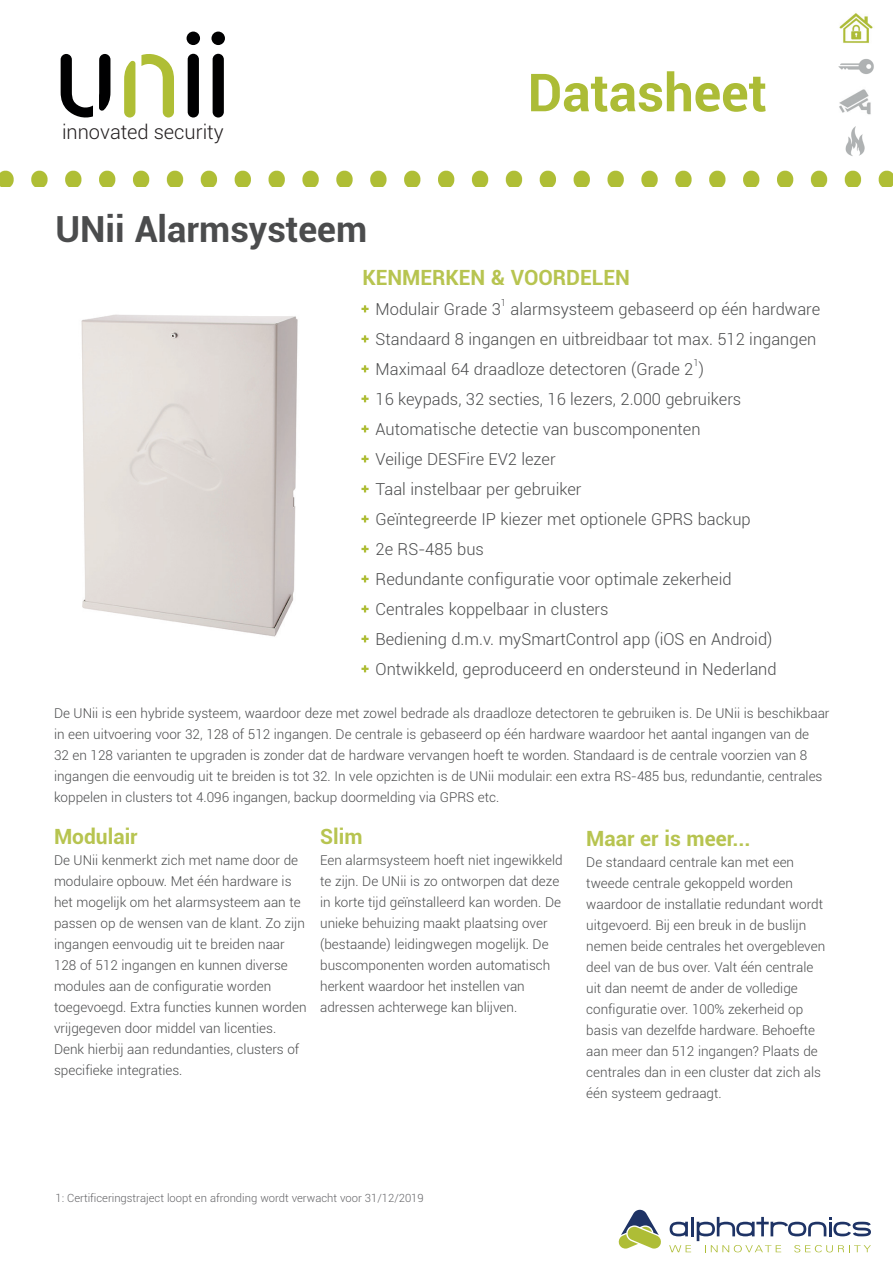
<style>
.page{position:relative;width:893px;height:1263px;background:#fff}
.page>*{position:absolute;margin:0;border:0;box-sizing:border-box;transform-origin:0 0}
.t1{font:700 52.5px "Roboto";color:#acbc36}
.t2{font:700 36px "Roboto";color:#4b4c4d}
.t3{font:700 21px "Roboto";color:#b7c450}
.t4{font:300 20.1px "Roboto";color:#231f20}
.t5{font:300 16.5px/30px "Roboto";color:#4b4c4d}
.t6{font:300 13.5px/21px "Roboto";color:#4b4c4d}
.t7{font:300 11.25px "Roboto";color:#636366}
.t8{font:300 9.6px "Roboto";color:#4b4c4d}
</style>
<div class="page">
<svg style="left:669px;top:1245px;width:22px;height:7px"></svg>
<svg style="left:619px;top:1210px;width:42px;height:38px"></svg>
<svg style="left:670px;top:1222px;width:18px;height:14px"></svg>
<hr style="left:691px;top:1217px;width:3px;height:19px;background:#1e3365">
<svg style="left:697px;top:1217px;width:174px;height:35px"></svg>
<img style="left:0;top:171px;width:893px;height:16px">
<svg style="left:188px;top:54px;width:11px;height:64px"></svg>
<svg style="left:213px;top:54px;width:11px;height:64px"></svg>
<div style="left:187px;top:32px;width:13px;height:13px;background:#000001;border-radius:50%"></div>
<div style="left:211px;top:32px;width:14px;height:13px;background:#000001;border-radius:50%"></div>
<svg style="left:124px;top:60px;width:11px;height:58px"></svg>
<svg style="left:141px;top:54px;width:33px;height:64px"></svg>
<svg style="left:61px;top:54px;width:32px;height:64px"></svg>
<svg style="left:99px;top:54px;width:11px;height:57px"></svg>
<img style="left:838px;top:13px;width:36px;height:143px">
<img style="left:81px;top:314px;width:217px;height:323px">
<svg style="left:361px;top:305px;width:8px;height:7px"></svg>
<svg style="left:361px;top:335px;width:8px;height:7px"></svg>
<svg style="left:361px;top:365px;width:8px;height:7px"></svg>
<svg style="left:361px;top:395px;width:8px;height:7px"></svg>
<svg style="left:361px;top:425px;width:8px;height:7px"></svg>
<svg style="left:361px;top:455px;width:8px;height:7px"></svg>
<svg style="left:361px;top:485px;width:8px;height:7px"></svg>
<svg style="left:361px;top:515px;width:8px;height:7px"></svg>
<svg style="left:361px;top:545px;width:8px;height:7px"></svg>
<svg style="left:361px;top:575px;width:8px;height:7px"></svg>
<svg style="left:361px;top:605px;width:8px;height:7px"></svg>
<svg style="left:361px;top:635px;width:8px;height:7px"></svg>
<svg style="left:361px;top:665px;width:8px;height:7px"></svg>
<h3 class="t4" style="left:62px;top:118px;width:163px">innovated security</h3>
<h2 class="t2" style="left:56px;top:204px;width:313px">UNii Alarmsysteem</h2>
<h1 class="t1" style="left:528px;top:56px;width:241px">Datasheet</h1>
<h3 class="t3" style="left:362px;top:263px;width:269px">KENMERKEN &amp; VOORDELEN</h3>
<p class="t5" style="left:376px;top:293px;width:127px">Modulair Grade 3</p>
<p class="t8" style="left:501px;top:296px;width:7px">1</p>
<p class="t5" style="left:376px;top:293px;width:446px;text-indent:135px">alarmsysteem gebaseerd op één hardware<br>Standaard 8 ingangen en uitbreidbaar tot max. 512 ingangen<br>Maximaal 64 draadloze detectoren (Grade 2 )</p>
<p class="t8" style="left:693px;top:356px;width:7px">1</p>
<p class="t5" style="left:376px;top:383px;width:403px">16 keypads, 32 secties, 16 lezers, 2.000 gebruikers Automatische detectie van buscomponenten<br>Veilige DESFire EV2 lezer<br>Taal instelbaar per gebruiker<br>Geïntegreerde IP kiezer met optionele GPRS backup<br>2e RS-485 bus<br>Redundante configuratie voor optimale zekerheid Centrales koppelbaar in clusters<br>Bediening d.m.v. mySmartControl app (iOS en Android)<br>Ontwikkeld, geproduceerd en ondersteund in Nederland</p>
<p class="t6" style="left:54px;top:702px;width:777px">De UNii is een hybride systeem, waardoor deze met zowel bedrade als draadloze detectoren te gebruiken is. De UNii is beschikbaar in een uitvoering voor 32, 128 of 512 ingangen. De centrale is gebaseerd op één hardware waardoor het aantal ingangen van de<br>32 en 128 varianten te upgraden is zonder dat de hardware vervangen hoeft te worden. Standaard is de centrale voorzien van 8 ingangen die eenvoudig uit te breiden is tot 32. In vele opzichten is de UNii modulair: een extra RS-485 bus, redundantie, centrales koppelen in clusters tot 4.096 ingangen, backup doormelding via GPRS etc.</p>
<h3 class="t3" style="left:54px;top:821px;width:85px">Modulair</h3>
<p class="t6" style="left:54px;top:849px;width:254px">De UNii kenmerkt zich met name door de modulaire opbouw. Met één hardware is het mogelijk om het alarmsysteem aan te passen op de wensen van de klant. Zo zijn ingangen eenvoudig uit te breiden naar 128 of 512 ingangen en kunnen diverse modules aan de configuratie worden toegevoegd. Extra functies kunnen worden vrijgegeven door middel van licenties.<br>Denk hierbij aan redundanties, clusters of specifieke integraties.</p>
<h3 class="t3" style="left:320px;top:821px;width:44px">Slim</h3>
<p class="t6" style="left:320px;top:849px;width:244px">Een alarmsysteem hoeft niet ingewikkeld te zijn. De UNii is zo ontworpen dat deze in korte tijd geïnstalleerd kan worden. De unieke behuizing maakt plaatsing over (bestaande) leidingwegen mogelijk. De buscomponenten worden automatisch herkent waardoor het instellen van adressen achterwege kan blijven.</p>
<h3 class="t3" style="left:586px;top:824px;width:166px">Maar er is meer...</h3>
<p class="t6" style="left:586px;top:851px;width:240px">De standaard centrale kan met een tweede centrale gekoppeld worden waardoor de installatie redundant wordt uitgevoerd. Bij een breuk in de buslijn nemen beide centrales het overgebleven deel van de bus over. Valt één centrale uit dan neemt de ander de volledige configuratie over. 100% zekerheid op basis van dezelfde hardware. Behoefte aan meer dan 512 ingangen? Plaats de centrales dan in een cluster dat zich als één systeem gedraagt.</p>
<p class="t7" style="left:56px;top:1190px;width:370px">1: Certificeringstraject loopt en afronding wordt verwacht voor 31/12/2019</p>
</div>
